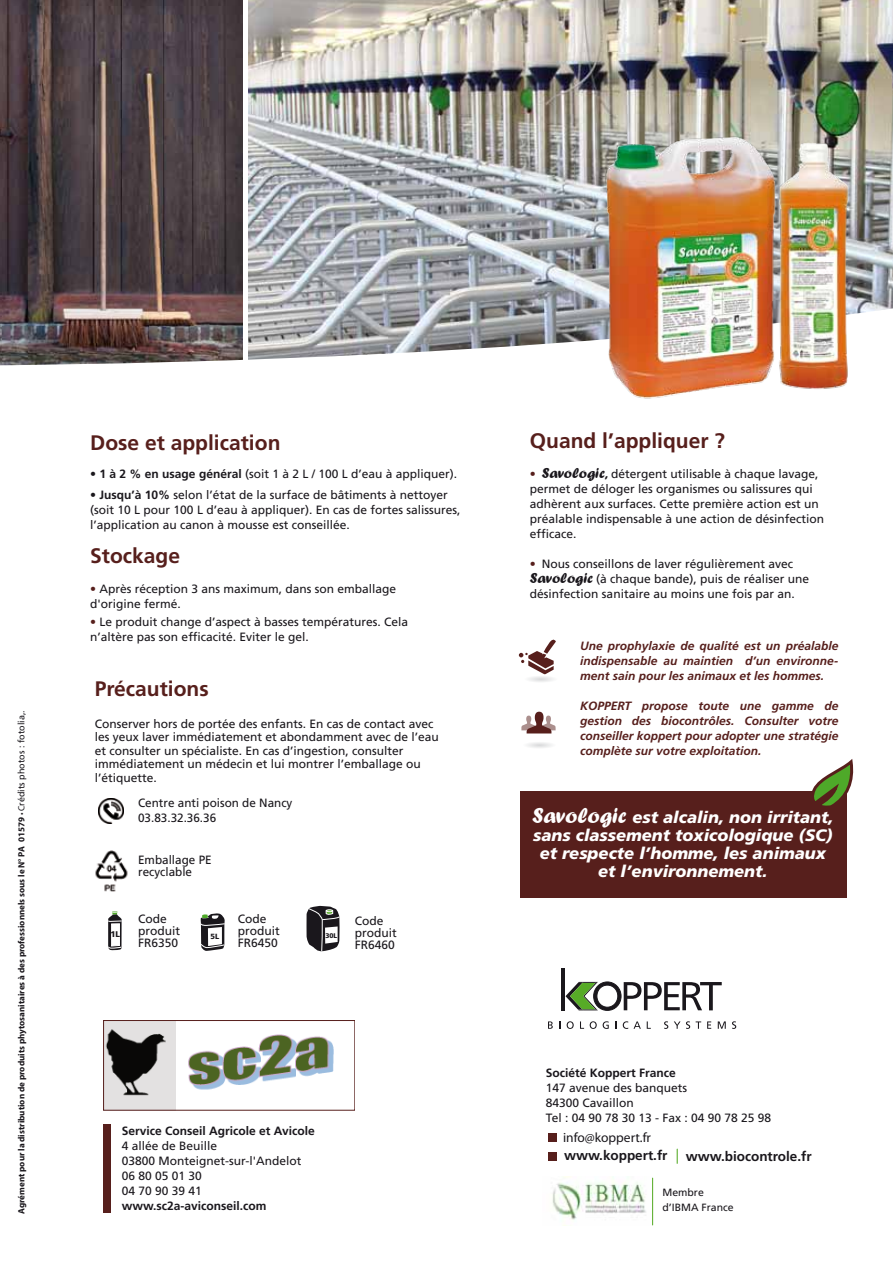
<style>
.page{position:relative;width:893px;height:1263px;background:#fff}
.page>*{position:absolute;margin:0;border:0;box-sizing:border-box;transform-origin:0 0}
.t1{font:700 21px "Frutiger LT Com";color:#571f1c}
.t2{font:italic 900 16.5px/18px "Frutiger LT Com";color:#fff;text-align:center}
.t3{font:700 13.5px "Frutiger LT Com";color:#1a171c}
.t4{font:13.5px "Myriad Pro";color:#1a171c}
.t5{font:12px/15px "Frutiger LT Com";color:#1a171c}
.t6{font:italic 700 12px/15px "Frutiger LT Com";color:#571f1c;text-align:justify}
.t7{font:700 12px "Frutiger LT Com";color:#1a171c}
.t8{font:10.5px/15px "Frutiger LT Com";color:#1a171c}
.t9{font:700 9px "Myriad Pro";color:#1a171c}
.t10{font:900 8.25px "Frutiger LT Com";color:#1a171c}
.t11{font:900 7.5px "Frutiger LT Com";color:#1a171c}
.t12{font:900 6.75px "Frutiger LT Com";color:#1a171c}
.s1{font-weight:400}
.s2{font-family:"Frutiger LT Com";font-weight:400}
.s3{color:#571f1c}
.s4{font-family:"Forte";font-size:15px}
.s5{font-family:"Forte";font-size:13.5px}
.s6{font-weight:700}
.s7{font-family:"Forte";font-weight:400;font-style:normal;font-size:22.5px}
</style>
<div class="page">
<hr style="left:561px;top:968px;width:4px;height:42px;background:#1a171c">
<svg style="left:548px;top:1021px;width:5px;height:8px"></svg>
<svg style="left:567px;top:1021px;width:7px;height:8px"></svg>
<svg style="left:580px;top:1021px;width:4px;height:8px"></svg>
<svg style="left:590px;top:1021px;width:7px;height:8px"></svg>
<svg style="left:603px;top:1021px;width:6px;height:8px"></svg>
<svg style="left:623px;top:1021px;width:5px;height:8px"></svg>
<svg style="left:634px;top:1021px;width:7px;height:8px"></svg>
<svg style="left:647px;top:1021px;width:4px;height:8px"></svg>
<svg style="left:664px;top:1021px;width:4px;height:8px"></svg>
<svg style="left:674px;top:1021px;width:6px;height:8px"></svg>
<svg style="left:686px;top:1021px;width:4px;height:8px"></svg>
<svg style="left:696px;top:1021px;width:5px;height:8px"></svg>
<svg style="left:707px;top:1021px;width:4px;height:8px"></svg>
<svg style="left:718px;top:1021px;width:8px;height:8px"></svg>
<svg style="left:732px;top:1021px;width:4px;height:8px"></svg>
<svg style="left:565px;top:982px;width:157px;height:28px"></svg>
<svg style="left:677px;top:1149px;width:1px;height:15px"></svg>
<div style="left:548px;top:1152px;width:9px;height:8px;background:#571f1c"></div>
<div style="left:548px;top:1133px;width:9px;height:9px;background:#571f1c"></div>
<img style="left:552px;top:1177px;width:101px;height:43px">
<hr style="left:652px;top:1178px;width:1px;height:47px;background:#57ab27">
<svg style="left:106px;top:1022px;width:228px;height:86px"></svg>
<div style="left:104px;top:1020px;width:251px;height:90px;border:1px solid #571f1c"></div>
<img style="left:248px;top:0;width:645px;height:301px">
<img style="left:0;top:0;width:243px;height:301px">
<div style="left:520px;top:791px;width:327px;height:106px;background:#571f1c"></div>
<img style="left:0;top:301px;width:893px;height:65px">
<div style="left:103px;top:1124px;width:7px;height:89px;background:#571f1c"></div>
<img style="left:95px;top:850px;width:33px;height:42px">
<svg style="left:200px;top:913px;width:25px;height:38px"></svg>
<svg style="left:108px;top:911px;width:14px;height:39px"></svg>
<img style="left:98px;top:798px;width:26px;height:26px">
<img style="left:595px;top:129px;width:170px;height:270px">
<img style="left:765px;top:127px;width:95px;height:262px">
<svg style="left:306px;top:906px;width:34px;height:46px"></svg>
<svg style="left:521px;top:712px;width:35px;height:21px"></svg>
<svg style="left:527px;top:742px;width:25px;height:6px"></svg>
<svg style="left:519px;top:639px;width:37px;height:43px"></svg>
<svg style="left:812px;top:759px;width:42px;height:47px"></svg>
<p class="t9" style="left:16px;top:1214px;width:505px;rotate:-90deg">Agrément pour la distribution de produits phytosanitaires à des professionnels sous le N° PA 01579 <span class="s1">• C</span><span class="s2">rédits photos : fotolia,.</span></p>
<h1 class="t1" style="left:90px;top:430px;width:192px">Dose et application</h1>
<h1 class="t1" style="left:530px;top:429px;width:196px">Quand l’appliquer ?</h1>
<p class="t5" style="left:530px;top:467px;width:296px"><span class="s3">•</span> <span class="s4">Savologic</span><span class="s5">,</span> détergent utilisable à chaque lavage, permet de déloger les organismes ou salissures qui adhèrent aux surfaces. Cette première action est un préalable indispensable à une action de désinfection efficace.</p>
<p class="t5" style="left:530px;top:557px;width:281px"><span class="s3">•</span> Nous conseillons de laver régulièrement avec<br><span class="s4">Savologic</span> (à chaque bande), puis de réaliser une désinfection sanitaire au moins une fois par an.</p>
<p class="t5" style="left:90px;top:466px;width:368px"><span class="s6">• 1 à 2 % en usage général</span> (soit 1 à 2 L / 100 L d’eau à appliquer).</p>
<p class="t5" style="left:90px;top:487px;width:372px"><span class="s6">• Jusqu’à 10%</span> selon l’état de la surface de bâtiments à nettoyer (soit 10 L pour 100 L d’eau à appliquer). En cas de fortes salissures, l’application au canon à mousse est conseillée.</p>
<h1 class="t1" style="left:90px;top:543px;width:91px">Stockage</h1>
<p class="t5" style="left:90px;top:581px;width:307px"><span class="s3">•</span> Après réception 3 ans maximum, dans son emballage d'origine fermé.</p>
<p class="t5" style="left:90px;top:614px;width:319px"><span class="s3">•</span> Le produit change d’aspect à basses températures. Cela n’altère pas son efficacité. Eviter le gel.</p>
<p class="t6" style="left:580px;top:638px;width:260px">Une prophylaxie de qualité est un préalable indispensable au maintien d’un environne&shy;ment sain pour les animaux et les hommes.</p>
<p class="t6" style="left:580px;top:698px;width:260px">KOPPERT propose toute une gamme de gestion des biocontrôles. Consulter votre conseiller koppert pour adopter une stratégie complète sur votre exploitation.</p>
<h1 class="t1" style="left:95px;top:676px;width:115px">Précautions</h1>
<p class="t5" style="left:95px;top:717px;width:346px;line-height:13.5px">Conserver hors de portée des enfants. En cas de contact avec les yeux laver immédiatement et abondamment avec de l’eau et consulter un spécialiste. En cas d’ingestion, consulter immédiatement un médecin et lui montrer l’emballage ou l’étiquette.</p>
<p class="t10" style="left:111px;top:929px;width:11px">1L</p>
<p class="t5" style="left:138px;top:795px;width:156px">Centre anti poison de Nancy<br>03.83.32.36.36</p>
<h2 class="t2" style="left:532px;top:808px;width:303px"><span class="s7">Savologic</span> est alcalin, non irritant, sans classement toxicologique (SC) et respecte l’homme, les animaux et l’environnement.</h2>
<p class="t5" style="left:138px;top:854px;width:75px;line-height:12px">Emballage PE recyclable</p>
<p class="t5" style="left:138px;top:913px;width:43px;line-height:12px">Code produit<br>FR6350</p>
<p class="t11" style="left:211px;top:932px;width:10px">5L</p>
<p class="t5" style="left:238px;top:913px;width:43px;line-height:12px">Code produit<br>FR6450</p>
<p class="t5" style="left:355px;top:915px;width:43px;line-height:12px">Code produit<br>FR6460</p>
<p class="t12" style="left:325px;top:931px;width:13px">30L</p>
<p class="t7" style="left:122px;top:1124px;width:195px">Service Conseil Agricole et Avicole</p>
<p class="t5" style="left:122px;top:1139px;width:181px">4 allée de Beuille<br>03800 Monteignet-sur-l'Andelot<br>06 80 05 01 30<br>04 70 90 39 41</p>
<p class="t7" style="left:122px;top:1199px;width:146px">www.sc2a-aviconseil.com</p>
<p class="t7" style="left:546px;top:1066px;width:132px">Société Koppert France</p>
<p class="t5" style="left:546px;top:1081px;width:227px">147 avenue des banquets<br>84300 Cavaillon<br>Tel : 04 90 78 30 13 - Fax : 04 90 78 25 98</p>
<p class="t4" style="left:563px;top:1129px;width:89px">info@koppert.fr</p>
<p class="t3" style="left:564px;top:1148px;width:105px">www.koppert.fr</p>
<p class="t3" style="left:686px;top:1148px;width:127px">www.biocontrole.fr</p>
<p class="t8" style="left:662px;top:1185px;width:73px">Membre d’IBMA France</p>
</div>
